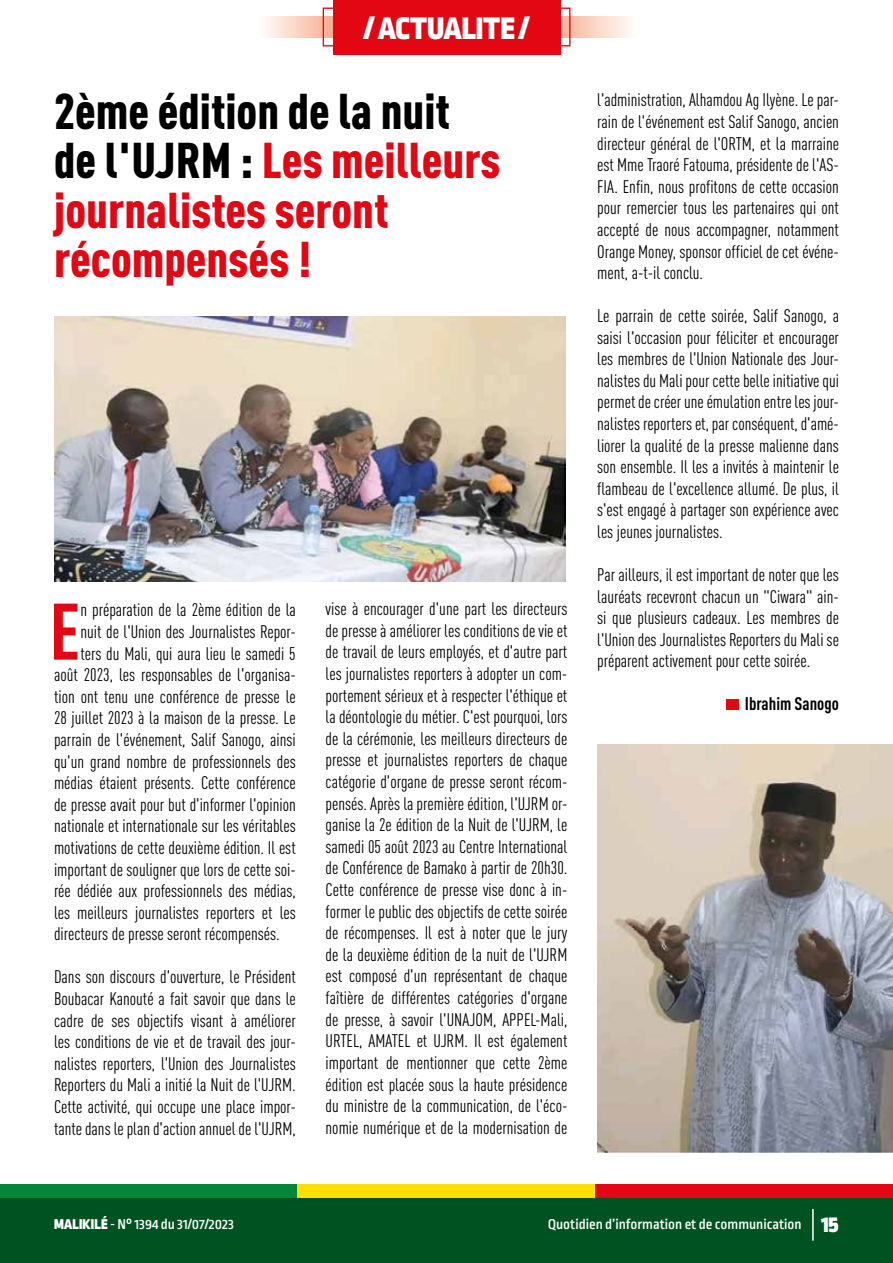
<style>
.page{position:relative;width:893px;height:1263px;background:#fff}
.page>*{position:absolute;margin:0;border:0;box-sizing:border-box;transform-origin:0 0}
.t1{font:700 condensed 78.6px "DIN Pro";color:#e30613}
.t2{font:900 condensed 49.5px/49.5px "DIN Pro";color:#e30613}
.t3{font:900 33px "Ropa Sans Pro";color:#fff}
.t4{font:condensed 18px/21.6px "DIN Pro";color:#000;text-align:justify}
.t5{font:700 condensed 18px "DIN Pro";color:#000}
.t6{font:500 15px "Ropa Sans Pro";color:#fff}
.s1{color:#000}
.s2{font-weight:900}
.s3{font-weight:900;font-size:24px}
</style>
<div class="page">
<div style="left:0;top:1184px;width:298px;height:17px;background:#008739"></div>
<div style="left:298px;top:1184px;width:297px;height:17px;background:#fd0"></div>
<div style="left:595px;top:1184px;width:298px;height:17px;background:#e30613"></div>
<div style="left:0;top:1198px;width:893px;height:65px;background:#005321"></div>
<hr style="left:812px;top:1209px;width:2px;height:32px;background:#fff">
<svg style="left:267px;top:16px;width:364px;height:22px;background:#fad2c3"></svg>
<div style="left:333px;top:0;width:227px;height:54px;background:#e30613"></div>
<div style="left:323px;top:8px;width:247px;height:38px;border:1px solid #e30613"></div>
<div style="left:726px;top:700px;width:12px;height:10px;background:#e30613"></div>
<img style="left:54px;top:316px;width:512px;height:265px">
<img style="left:597px;top:744px;width:296px;height:408px">
<h3 class="t3" style="left:364px;top:9px;width:167px">/ ACTUALITE /</h3>
<h2 class="t2" style="left:54px;top:82px;width:448px"><span class="s1">2ème édition de la nuit de l'UJRM :</span> Les meilleurs journalistes seront récompensés !</h2>
<h1 class="t1" style="left:49px;top:572px;width:33px">E</h1>
<p class="t4" style="left:80px;top:598px;width:217px">n préparation de la 2ème édition de la</p>
<p class="t4" style="left:80px;top:619px;width:217px">nuit de l'Union des Journalistes Repor-</p>
<p class="t4" style="left:80px;top:641px;width:217px">ters du Mali, qui aura lieu le samedi 5</p>
<p class="t4" style="left:54px;top:663px;width:243px">août 2023, les responsables de l'organisa-</p>
<p class="t4" style="left:54px;top:684px;width:243px">tion ont tenu une conférence de presse le</p>
<p class="t4" style="left:54px;top:706px;width:243px">28 juillet 2023 à la maison de la presse. Le</p>
<p class="t4" style="left:54px;top:727px;width:243px">parrain de l'événement, Salif Sanogo, ainsi</p>
<p class="t4" style="left:54px;top:749px;width:243px">qu'un grand nombre de professionnels des</p>
<p class="t4" style="left:54px;top:771px;width:243px">médias étaient présents. Cette conférence</p>
<p class="t4" style="left:54px;top:792px;width:243px">de presse avait pour but d'informer l'opinion</p>
<p class="t4" style="left:54px;top:814px;width:243px">nationale et internationale sur les véritables</p>
<p class="t4" style="left:54px;top:835px;width:243px">motivations de cette deuxième édition. Il est</p>
<p class="t4" style="left:54px;top:857px;width:243px">important de souligner que lors de cette soi-</p>
<p class="t4" style="left:54px;top:879px;width:243px">rée dédiée aux professionnels des médias,</p>
<p class="t4" style="left:54px;top:900px;width:243px">les meilleurs journalistes reporters et les</p>
<p class="t4" style="left:54px;top:922px;width:227px">directeurs de presse seront récompensés.</p>
<p class="t4" style="left:54px;top:965px;width:243px">Dans son discours d'ouverture, le Président Boubacar Kanouté a fait savoir que dans le cadre de ses objectifs visant à améliorer les conditions de vie et de travail des jour&shy;nalistes reporters, l'Union des Journalistes Reporters du Mali a initié la Nuit de l'UJRM.<br>Cette activité, qui occupe une place impor&shy;tante dans le plan d'action annuel de l'UJRM,</p>
<p class="t4" style="left:326px;top:597px;width:243px">vise à encourager d'une part les directeurs de presse à améliorer les conditions de vie et de travail de leurs employés, et d'autre part les journalistes reporters à adopter un com&shy;portement sérieux et à respecter l'éthique et la déontologie du métier. C'est pourquoi, lors de la cérémonie, les meilleurs directeurs de presse et journalistes reporters de chaque catégorie d'organe de presse seront récom&shy;pensés. Après la première édition, l'UJRM or&shy;ganise la 2e édition de la Nuit de l'UJRM, le samedi 05 août 2023 au Centre International de Conférence de Bamako à partir de 20h30.<br>Cette conférence de presse vise donc à in&shy;former le public des objectifs de cette soirée de récompenses. Il est à noter que le jury de la deuxième édition de la nuit de l'UJRM est composé d'un représentant de chaque faîtière de différentes catégories d'organe de presse, à savoir l'UNAJOM, APPEL-Mali, URTEL, AMATEL et UJRM. Il est également important de mentionner que cette 2ème édition est placée sous la haute présidence du ministre de la communication, de l'éco&shy;nomie numérique et de la modernisation de</p>
<p class="t4" style="left:597px;top:88px;width:243px">l'administration, Alhamdou Ag Ilyène. Le par&shy;rain de l'événement est Salif Sanogo, ancien directeur général de l'ORTM, et la marraine est Mme Traoré Fatouma, présidente de l'AS-FIA. Enfin, nous profitons de cette occasion pour remercier tous les partenaires qui ont accepté de nous accompagner, notamment Orange Money, sponsor officiel de cet événe&shy;ment, a-t-il conclu.</p>
<p class="t4" style="left:597px;top:304px;width:243px">Le parrain de cette soirée, Salif Sanogo, a saisi l'occasion pour féliciter et encourager les membres de l'Union Nationale des Jour&shy;nalistes du Mali pour cette belle initiative qui permet de créer une émulation entre les jour&shy;nalistes reporters et, par conséquent, d'amé&shy;liorer la qualité de la presse malienne dans son ensemble. Il les a invités à maintenir le flambeau de l'excellence allumé. De plus, il s'est engagé à partager son expérience avec les jeunes journalistes.</p>
<p class="t4" style="left:597px;top:562px;width:243px">Par ailleurs, il est important de noter que les lauréats recevront chacun un "Ciwara" ain&shy;si que plusieurs cadeaux. Les membres de l'Union des Journalistes Reporters du Mali se préparent activement pour cette soirée.</p>
<p class="t5" style="left:745px;top:690px;width:96px">Ibrahim Sanogo</p>
<p class="t6" style="left:54px;top:1216px;width:181px"><span class="s2">MALIKILÉ</span> - N° 1394 du 31/07/2023</p>
<p class="t6" style="left:548px;top:1216px;width:292px">Quotidien d’information et de communication <span class="s3">15</span></p>
</div>
